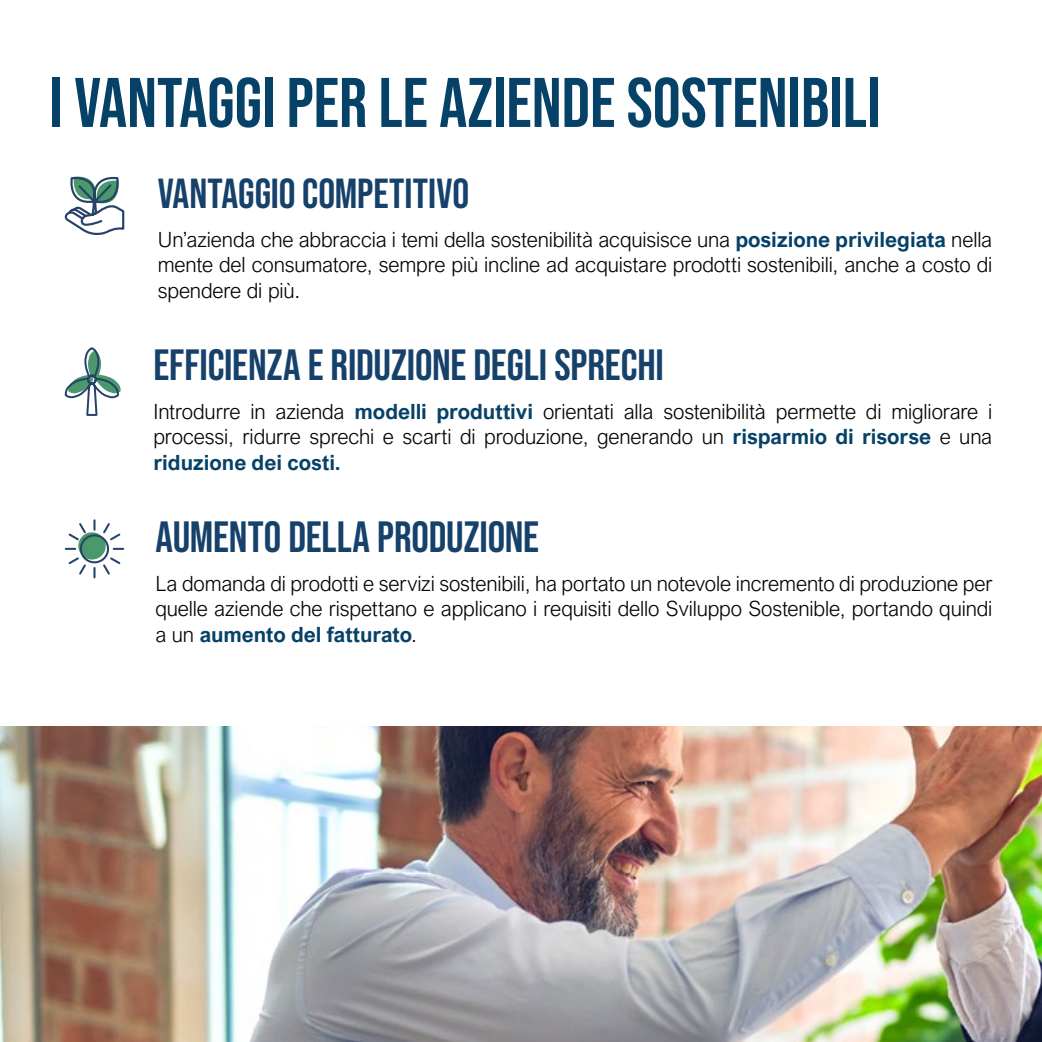
<style>
.page{position:relative;width:1042px;height:1042px;background:#fff}
.page>*{position:absolute;margin:0;border:0;box-sizing:border-box;transform-origin:0 0}
.t1{font:70px "Bebas Neue";color:#064168}
.t2{font:43.75px "Bebas Neue";letter-spacing:-.005em;color:#16416b}
.t3{font:42px "Bebas Neue";color:#16416b}
.t4{font:300 21px/25.2px "Arial Nova";letter-spacing:-.01em;color:#040304;text-align:justify}
.s1{font-weight:700;color:#064168}
</style>
<div class="page">
<svg style="left:64px;top:519px;width:61px;height:60px"></svg>
<svg style="left:64px;top:347px;width:57px;height:69px"></svg>
<svg style="left:64px;top:176px;width:61px;height:59px"></svg>
<img style="left:0;top:727px;width:1042px;height:315px">
<h1 class="t1" style="left:50px;top:63px;width:832px">I VANTAGGI PER LE AZIENDE SOSTENIBILI</h1>
<h3 class="t3" style="left:158px;top:170px;width:313px">VANTAGGIO COMPETITIVO</h3>
<p class="t4" style="left:158px;top:227px;width:836px">Un’azienda che abbraccia i temi della sostenibilità acquisisce una <span class="s1">posizione privilegiata</span> nella mente del consumatore, sempre più incline ad acquistare prodotti sostenibili, anche a costo di spendere di più.</p>
<h2 class="t2" style="left:153px;top:340px;width:512px">EFFICIENZA E RIDUZIONE DEGLI SPRECHI</h2>
<p class="t4" style="left:153px;top:399px;width:840px">Introdurre in azienda <span class="s1">modelli produttivi</span> orientati alla sostenibilità permette di migliorare i processi, ridurre sprechi e scarti di produzione, generando un <span class="s1">risparmio di risorse</span> e una <span class="s1">riduzione dei costi.</span></p>
<h2 class="t2" style="left:155px;top:512px;width:385px">AUMENTO DELLA PRODUZIONE</h2>
<p class="t4" style="left:155px;top:571px;width:838px">La domanda di prodotti e servizi sostenibili, ha portato un notevole incremento di produzione per quelle aziende che rispettano e applicano i requisiti dello Sviluppo Sostenible, portando quindi a un <span class="s1">aumento del fatturato</span>.</p>
</div>
